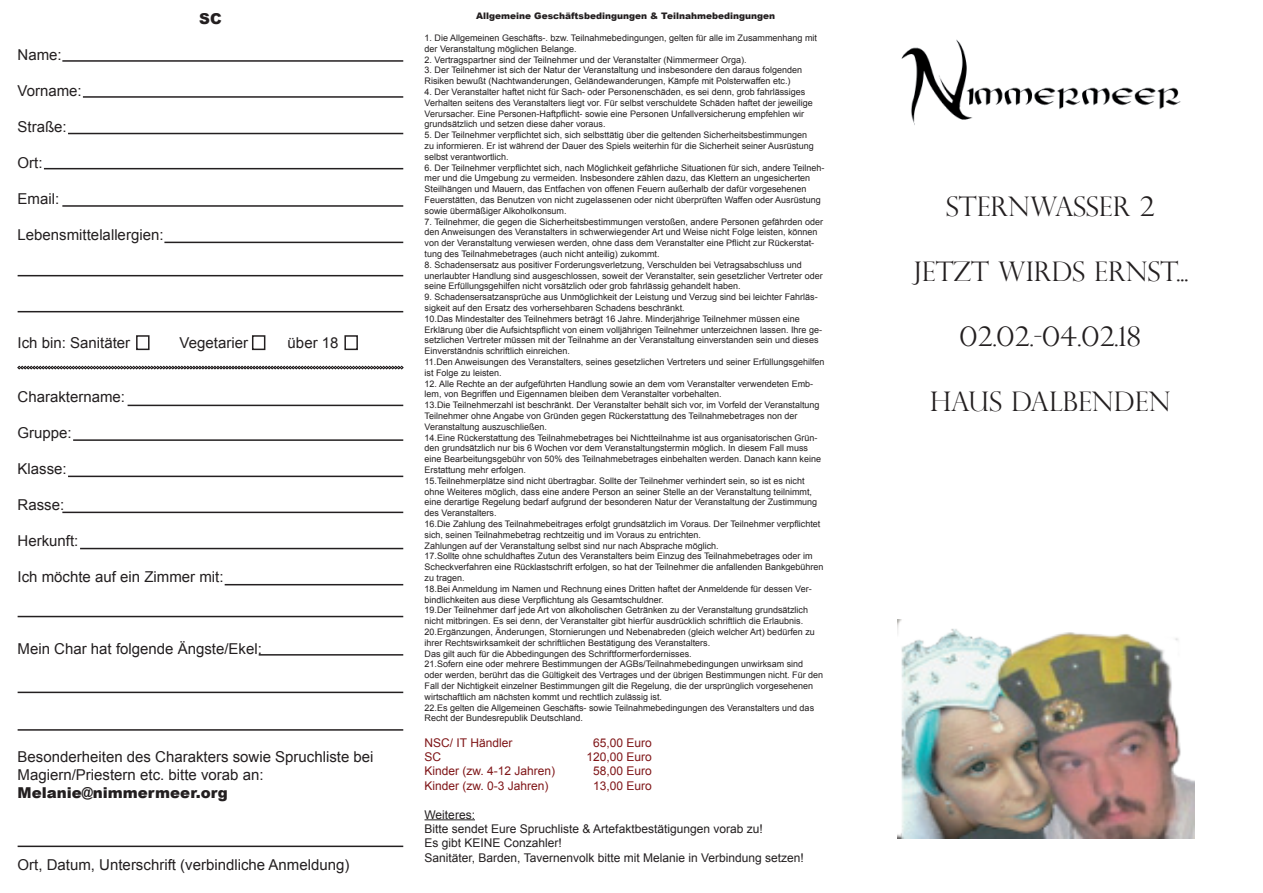
<style>
.page{position:relative;width:1263px;height:893px;background:#fff}
.page>*{position:absolute;margin:0;border:0;box-sizing:border-box;transform-origin:0 0}
.t1{font:300 27px "Perpetua Titling";color:#231f20}
.t2{font:15px/18px "Arial";color:#231f20}
.t3{font:900 15px "Arial";color:#231f20}
.t4{font:12px "Arial";color:#231f20}
.t5{font:12px "Arial";color:#7f1517}
.t6{font:9px/10.8px "Arial";color:#231f20}
.t7{font:900 9px "Arial";color:#231f20}
.s1{font-weight:900}
</style>
<div class="page">
<img style="left:901px;top:39px;width:280px;height:86px">
<hr style="left:424px;top:819px;width:51px;height:1px;background:#231f20">
<hr style="left:62px;top:60px;width:341px;height:2px;background:#231f20">
<hr style="left:83px;top:96px;width:320px;height:2px;background:#231f20">
<hr style="left:68px;top:133px;width:335px;height:1px;background:#231f20">
<hr style="left:44px;top:168px;width:359px;height:1px;background:#231f20">
<hr style="left:62px;top:205px;width:341px;height:2px;background:#231f20">
<hr style="left:164px;top:242px;width:239px;height:1px;background:#231f20">
<hr style="left:18px;top:275px;width:385px;height:1px;background:#231f20">
<hr style="left:18px;top:311px;width:385px;height:1px;background:#231f20">
<hr style="left:128px;top:405px;width:275px;height:1px;background:#231f20">
<hr style="left:73px;top:439px;width:330px;height:2px;background:#231f20">
<hr style="left:68px;top:476px;width:335px;height:1px;background:#231f20">
<hr style="left:62px;top:512px;width:341px;height:1px;background:#231f20">
<hr style="left:80px;top:548px;width:323px;height:1px;background:#231f20">
<hr style="left:225px;top:584px;width:178px;height:1px;background:#231f20">
<hr style="left:18px;top:616px;width:385px;height:1px;background:#231f20">
<hr style="left:259px;top:654px;width:144px;height:2px;background:#231f20">
<hr style="left:18px;top:692px;width:385px;height:1px;background:#231f20">
<hr style="left:18px;top:846px;width:385px;height:1px;background:#231f20">
<svg style="left:17px;top:366px;width:386px;height:3px"></svg>
<div style="left:344px;top:335px;width:14px;height:15px;border:2px solid #231f20"></div>
<div style="left:136px;top:335px;width:14px;height:15px;border:2px solid #231f20"></div>
<div style="left:252px;top:335px;width:13px;height:15px;border:2px solid #231f20"></div>
<hr style="left:18px;top:729px;width:385px;height:2px;background:#231f20">
<img style="left:897px;top:620px;width:298px;height:219px">
<p class="t2" style="left:18px;top:46px;width:46px">Name:</p>
<p class="t2" style="left:18px;top:82px;width:66px">Vorname:</p>
<p class="t2" style="left:18px;top:118px;width:51px">Straße:</p>
<p class="t2" style="left:18px;top:154px;width:27px">Ort:</p>
<p class="t2" style="left:18px;top:190px;width:43px">Email:</p>
<p class="t2" style="left:18px;top:226px;width:147px">Lebensmittelallergien:</p>
<p class="t3" style="left:199px;top:7px;width:24px">SC</p>
<p class="t2" style="left:18px;top:334px;width:114px">Ich bin: Sanitäter</p>
<p class="t2" style="left:180px;top:334px;width:70px">Vegetarier</p>
<p class="t2" style="left:288px;top:334px;width:52px">über 18</p>
<p class="t2" style="left:18px;top:388px;width:109px">Charaktername:</p>
<p class="t2" style="left:18px;top:424px;width:56px">Gruppe:</p>
<p class="t2" style="left:18px;top:460px;width:51px">Klasse:</p>
<p class="t2" style="left:18px;top:496px;width:48px">Rasse:</p>
<p class="t2" style="left:18px;top:532px;width:62px">Herkunft:</p>
<p class="t2" style="left:18px;top:568px;width:207px">Ich möchte auf ein Zimmer mit:</p>
<p class="t2" style="left:18px;top:640px;width:246px">Mein Char hat folgende Ängste/Ekel:</p>
<p class="t2" style="left:18px;top:748px;width:357px">Besonderheiten des Charakters sowie Spruchliste bei<br>Magiern/Priestern etc. bitte vorab an:<br><span class="s1">Melanie@nimmermeer.org</span></p>
<p class="t2" style="left:18px;top:856px;width:333px">Ort, Datum, Unterschrift (verbindliche Anmeldung)</p>
<p class="t7" style="left:476px;top:10px;width:300px">Allgemeine Geschäftsbedingungen &amp; Teilnahmebedingungen</p>
<p class="t6" style="left:424px;top:32px;width:394px">1. Die Allgemeinen Geschäfts-. bzw. Teilnahmebedingungen, gelten für alle im Zusammenhang mit der Veranstaltung möglichen Belange.</p>
<p class="t6" style="left:424px;top:54px;width:323px">2. Vertragspartner sind der Teilnehmer und der Veranstalter (Nimmermeer Orga).</p>
<p class="t6" style="left:424px;top:65px;width:379px">3. Der Teilnehmer ist sich der Natur der Veranstaltung und insbesondere den daraus folgenden<br>Risiken bewußt (Nachtwanderungen, Geländewanderungen, Kämpfe mit Polsterwaffen etc.)</p>
<p class="t6" style="left:424px;top:86px;width:390px">4. Der Veranstalter haftet nicht für Sach- oder Personenschäden, es sei denn, grob fahrlässiges Verhalten seitens des Veranstalters liegt vor. Für selbst verschuldete Schäden haftet der jeweilige Verursacher. Eine Personen-Haftpflicht- sowie eine Personen Unfallversicherung empfehlen wir grundsätzlich und setzen diese daher voraus.</p>
<p class="t6" style="left:424px;top:130px;width:391px">5. Der Teilnehmer verpflichtet sich, sich selbsttätig über die geltenden Sicherheitsbestimmungen zu informieren. Er ist während der Dauer des Spiels weiterhin für die Sicherheit seiner Ausrüstung selbst verantwortlich.</p>
<p class="t6" style="left:424px;top:162px;width:401px">6. Der Teilnehmer verpflichtet sich, nach Möglichkeit gefährliche Situationen für sich, andere Teilneh&shy;mer und die Umgebung zu vermeiden. Insbesondere zählen dazu, das Klettern an ungesicherten Steilhängen und Mauern, das Entfachen von offenen Feuern außerhalb der dafür vorgesehenen Feuerstätten, das Benutzen von nicht zugelassenen oder nicht überprüften Waffen oder Ausrüstung sowie übermäßiger Alkoholkonsum.</p>
<p class="t6" style="left:424px;top:216px;width:400px">7. Teilnehmer, die gegen die Sicherheitsbestimmungen verstoßen, andere Personen gefährden oder den Anweisungen des Veranstalters in schwerwiegender Art und Weise nicht Folge leisten, können von der Veranstaltung verwiesen werden, ohne dass dem Veranstalter eine Pflicht zur Rückerstat&shy;tung des Teilnahmebetrages (auch nicht anteilig) zukommt.</p>
<p class="t6" style="left:424px;top:259px;width:400px">8. Schadensersatz aus positiver Forderungsverletzung, Verschulden bei Vetragsabschluss und unerlaubter Handlung sind ausgeschlossen, soweit der Veranstalter, sein gesetzlicher Vertreter oder seine Erfüllungsgehilfen nicht vorsätzlich oder grob fahrlässig gehandelt haben.</p>
<p class="t6" style="left:424px;top:292px;width:395px">9. Schadensersatzansprüche aus Unmöglichkeit der Leistung und Verzug sind bei leichter Fahrläs&shy;sigkeit auf den Ersatz des vorhersehbaren Schadens beschränkt.</p>
<p class="t6" style="left:424px;top:313px;width:399px">10.Das Mindestalter des Teilnehmers beträgt 16 Jahre. Minderjährige Teilnehmer müssen eine Erklärung über die Aufsichtspflicht von einem volljährigen Teilnehmer unterzeichnen lassen. Ihre ge&shy;setzlichen Vertreter müssen mit der Teilnahme an der Veranstaltung einverstanden sein und dieses Einverständnis schriftlich einreichen.</p>
<p class="t6" style="left:424px;top:356px;width:402px">11.Den Anweisungen des Veranstalters, seines gesetzlichen Vertreters und seiner Erfüllungsgehilfen ist Folge zu leisten.</p>
<p class="t6" style="left:424px;top:378px;width:390px">12. Alle Rechte an der aufgeführten Handlung sowie an dem vom Veranstalter verwendeten Emb&shy;lem, von Begriffen und Eigennamen bleiben dem Veranstalter vorbehalten.</p>
<p class="t6" style="left:424px;top:400px;width:397px">13.Die Teilnehmerzahl ist beschränkt. Der Veranstalter behält sich vor, im Vorfeld der Veranstaltung<br>Teilnehmer ohne Angabe von Gründen gegen Rückerstattung des Teilnahmebetrages non der<br>Veranstaltung auszuschließen.</p>
<p class="t6" style="left:424px;top:432px;width:398px">14.Eine Rückerstattung des Teilnahmebetrages bei Nichtteilnahme ist aus organisatorischen Grün&shy;den grundsätzlich nur bis 6 Wochen vor dem Veranstaltungstermin möglich. In diesem Fall muss eine Bearbeitungsgebühr von 50% des Teilnahmebetrages einbehalten werden. Danach kann keine Erstattung mehr erfolgen.</p>
<p class="t6" style="left:424px;top:475px;width:394px">15.Teilnehmerplätze sind nicht übertragbar. Sollte der Teilnehmer verhindert sein, so ist es nicht ohne Weiteres möglich, dass eine andere Person an seiner Stelle an der Veranstaltung teilnimmt, eine derartige Regelung bedarf aufgrund der besonderen Natur der Veranstaltung der Zustimmung des Veranstalters.</p>
<p class="t6" style="left:424px;top:518px;width:397px">16.Die Zahlung des Teilnahmebeitrages erfolgt grundsätzlich im Voraus. Der Teilnehmer verpflichtet sich, seinen Teilnahmebetrag rechtzeitig und im Voraus zu entrichten.</p>
<p class="t6" style="left:424px;top:540px;width:296px">Zahlungen auf der Veranstaltung selbst sind nur nach Absprache möglich.</p>
<p class="t6" style="left:424px;top:551px;width:401px">17.Sollte ohne schuldhaftes Zutun des Veranstalters beim Einzug des Teilnahmebetrages oder im<br>Scheckverfahren eine Rücklastschrift erfolgen, so hat der Teilnehmer die anfallenden Bankgebühren zu tragen.</p>
<p class="t6" style="left:424px;top:583px;width:389px">18.Bei Anmeldung im Namen und Rechnung eines Dritten haftet der Anmeldende für dessen Ver&shy;bindlichkeiten aus diese Verpflichtung als Gesamtschuldner.</p>
<p class="t6" style="left:424px;top:605px;width:385px">19.Der Teilnehmer darf jede Art von alkoholischen Getränken zu der Veranstaltung grundsätzlich nicht mitbringen. Es sei denn, der Veranstalter gibt hierfür ausdrücklich schriftlich die Erlaubnis.</p>
<p class="t6" style="left:424px;top:626px;width:392px">20.Ergänzungen, Änderungen, Stornierungen und Nebenabreden (gleich welcher Art) bedürfen zu ihrer Rechtswirksamkeit der schriftlichen Bestätigung des Veranstalters.</p>
<p class="t6" style="left:424px;top:648px;width:269px">Das gilt auch für die Abbedingungen des Schriftformerfordernisses.</p>
<p class="t6" style="left:424px;top:659px;width:400px">21.Sofern eine oder mehrere Bestimmungen der AGBs/Teilnahmebedingungen unwirksam sind oder werden, berührt das die Gültigkeit des Vertrages und der übrigen Bestimmungen nicht. Für den Fall der Nichtigkeit einzelner Bestimmungen gilt die Regelung, die der ursprünglich vorgesehenen wirtschaftlich am nächsten kommt und rechtlich zulässig ist.</p>
<p class="t6" style="left:424px;top:702px;width:391px">22.Es gelten die Allgemeinen Geschäfts- sowie Teilnahmebedingungen des Veranstalters und das<br>Recht der Bundesrepublik Deutschland.</p>
<p class="t5" style="left:424px;top:734px;width:89px">NSC/ IT Händler</p>
<p class="t5" style="left:593px;top:734px;width:60px">65,00 Euro</p>
<p class="t5" style="left:424px;top:749px;width:18px">SC</p>
<p class="t5" style="left:586px;top:749px;width:67px">120,00 Euro</p>
<p class="t5" style="left:424px;top:763px;width:132px">Kinder (zw. 4-12 Jahren)</p>
<p class="t5" style="left:593px;top:763px;width:60px">58,00 Euro</p>
<p class="t5" style="left:424px;top:778px;width:126px">Kinder (zw. 0-3 Jahren)</p>
<p class="t5" style="left:593px;top:778px;width:60px">13,00 Euro</p>
<p class="t4" style="left:424px;top:806px;width:52px">Weiteres:</p>
<p class="t4" style="left:424px;top:821px;width:340px">Bitte sendet Eure Spruchliste &amp; Artefaktbestätigungen vorab zu!</p>
<p class="t4" style="left:424px;top:835px;width:139px">Es gibt KEINE Conzahler!</p>
<p class="t4" style="left:424px;top:850px;width:381px">Sanitäter, Barden, Tavernenvolk bitte mit Melanie in Verbindung setzen!</p>
<p class="t1" style="left:946px;top:190px;width:210px">STERNWASSER 2</p>
<p class="t1" style="left:912px;top:255px;width:278px">JETZT WIRDS ERNST...</p>
<p class="t1" style="left:959px;top:320px;width:183px">02.02.-04.02.18</p>
<p class="t1" style="left:930px;top:385px;width:242px">HAUS DALBENDEN</p>
</div>
